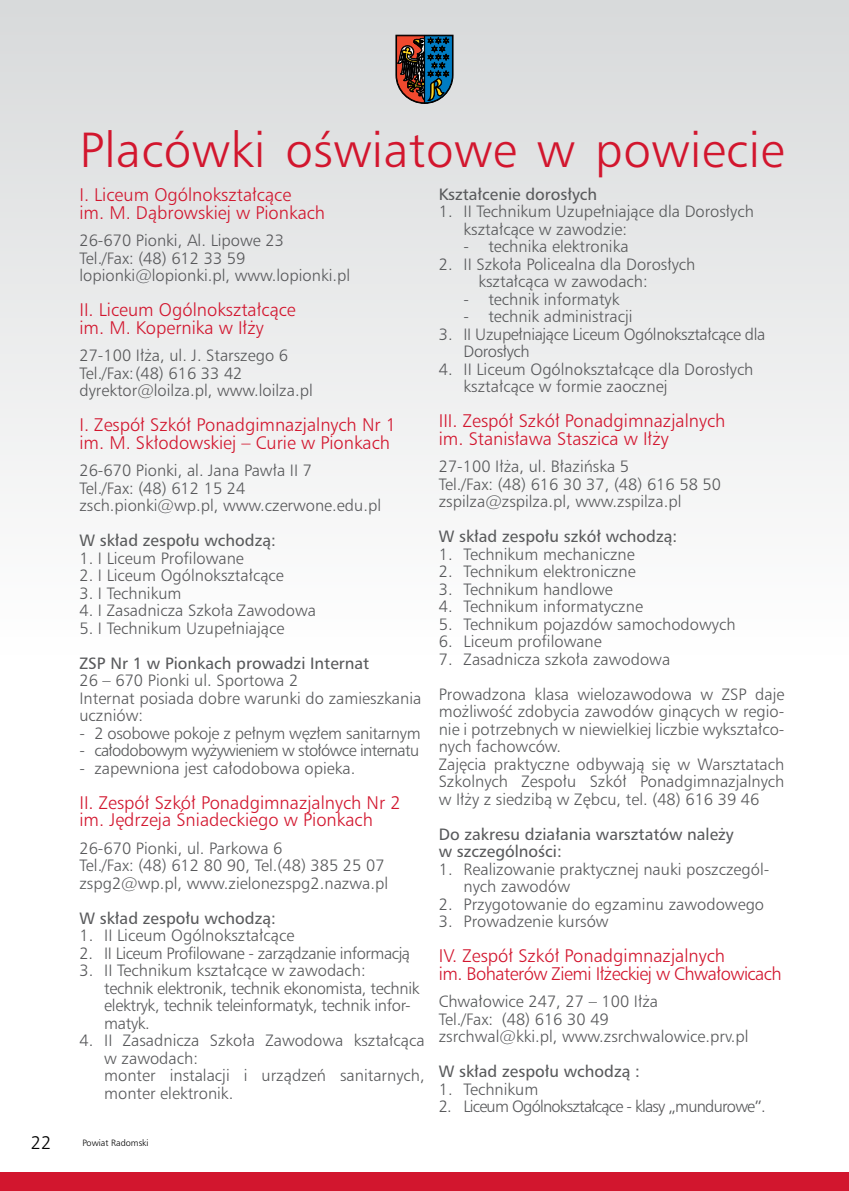
<style>
.page{position:relative;width:849px;height:1191px;background:#fff}
.page>*{position:absolute;margin:0;border:0;box-sizing:border-box;transform-origin:0 0}
.t1{font:47.25px "Humnst 777 Lt PL";letter-spacing:.01em;color:#d2162e}
.t2{font:17.5px/17.5px "Humnst 777 Lt PL";color:#d2162e}
.t3{font:17.5px/17.5px "Humnst 777 Lt PL";letter-spacing:-.03em;color:#d2162e}
.t4{font:17.5px "Humnst 777 Lt PL";color:#000}
.t5{font:15.75px/17.5px "Humnst 777 Lt PL";color:#58595b}
.t6{font:15.75px/17.5px "Humnst 777 PL";color:#58595b}
.t7{font:15.75px/17.5px "Humnst 777 Lt PL";letter-spacing:-.02em;color:#58595b}
.t8{font:15.75px/17.5px "Humnst 777 Lt PL";letter-spacing:-.025em;color:#58595b}
.t9{font:15.75px "Humnst 777 Lt PL";letter-spacing:-.03em;color:#58595b}
.t10{font:15.75px "Humnst 777 Lt PL";letter-spacing:-.05em;color:#58595b}
.t11{font:15.75px "Humnst 777 Lt PL";letter-spacing:-.04em;color:#58595b}
.t12{font:8.75px "Humnst 777 Lt PL";color:#000}
</style>
<div class="page">
<div style="left:0;top:0;width:848px;height:755px;background:linear-gradient(to bottom,#d8dadb,#fff)"></div>
<div style="left:0;top:1172px;width:848px;height:19px;background:#d2162e"></div>
<svg style="left:396px;top:35px;width:57px;height:68px;background:#464c55"></svg>
<h1 class="t1" style="left:79px;top:119px;width:706px">Placówki oświatowe w powiecie</h1>
<p class="t2" style="left:79px;top:186px;width:247px">I. Liceum Ogólnokształcące<br>im. M. Dąbrowskiej w Pionkach</p>
<p class="t5" style="left:79px;top:231px;width:272px">26-670 Pionki, Al. Lipowe 23<br>Tel./Fax: (48) 612 33 59 lopionki@lopionki.pl, www.lopionki.pl</p>
<p class="t2" style="left:79px;top:301px;width:218px">II. Liceum Ogólnokształcące im. M. Kopernika w Iłży</p>
<p class="t5" style="left:79px;top:346px;width:235px">27-100 Iłża, ul. J. Starszego 6<br>Tel./Fax:(48) 616 33 42 dyrektor@loilza.pl, www.loilza.pl</p>
<p class="t2" style="left:79px;top:416px;width:318px">I. Zespół Szkół Ponadgimnazjalnych Nr 1 im. M. Skłodowskiej – Curie w Pionkach</p>
<p class="t5" style="left:79px;top:461px;width:303px">26-670 Pionki, al. Jana Pawła II 7<br>Tel./Fax: (48) 612 15 24 zsch.pionki@wp.pl, www.czerwone.edu.pl</p>
<p class="t6" style="left:79px;top:531px;width:198px">W skład zespołu wchodzą:</p>
<p class="t5" style="left:79px;top:549px;width:166px">1. I Liceum Profilowane</p>
<p class="t5" style="left:79px;top:566px;width:206px">2. I Liceum Ogólnokształcące</p>
<p class="t5" style="left:79px;top:584px;width:104px">3. I Technikum</p>
<p class="t5" style="left:79px;top:601px;width:238px">4. I Zasadnicza Szkoła Zawodowa</p>
<p class="t5" style="left:79px;top:619px;width:206px">5. I Technikum Uzupełniające</p>
<p class="t6" style="left:79px;top:654px;width:291px">ZSP Nr 1 w Pionkach prowadzi Internat</p>
<p class="t5" style="left:79px;top:671px;width:343px">26 – 670 Pionki ul. Sportowa 2<br>Internat posiada dobre warunki do zamieszkania uczniów:</p>
<p class="t7" style="left:79px;top:724px;width:342px">- 2 osobowe pokoje z pełnym węzłem sanitarnym</p>
<p class="t11" style="left:79px;top:740px;width:341px">- całodobowym wyżywieniem w stołówce internatu</p>
<p class="t5" style="left:79px;top:759px;width:277px">- zapewniona jest całodobowa opieka.</p>
<p class="t2" style="left:79px;top:793px;width:322px">II. Zespół Szkół Ponadgimnazjalnych Nr 2 im. Jędrzeja Śniadeckiego w Pionkach</p>
<p class="t5" style="left:79px;top:839px;width:310px">26-670 Pionki, ul. Parkowa 6<br>Tel./Fax: (48) 612 80 90, Tel.(48) 385 25 07 zspg2@wp.pl, www.zielonezspg2.nazwa.pl</p>
<p class="t6" style="left:79px;top:908px;width:198px">W skład zespołu wchodzą:</p>
<p class="t5" style="left:79px;top:926px;width:216px">1. II Liceum Ogólnokształcące</p>
<p class="t9" style="left:79px;top:942px;width:332px">2. II Liceum Profilowane - zarządzanie informacją</p>
<p class="t7" style="left:104px;top:961px;width:316px;text-indent:-25px">3. II Technikum kształcące w zawodach:<br>technik elektronik, technik ekonomista, technik elektryk, technik teleinformatyk, technik infor&shy;matyk.</p>
<p class="t5" style="left:104px;top:1031px;width:322px;text-indent:-25px">4. II Zasadnicza Szkoła Zawodowa kształcąca w zawodach:<br>monter instalacji i urządzeń sanitarnych, monter elektronik.</p>
<p class="t4" style="left:31px;top:1131px;width:22px">22</p>
<p class="t12" style="left:82px;top:1137px;width:68px">Powiat Radomski</p>
<p class="t6" style="left:438px;top:185px;width:160px">Kształcenie dorosłych</p>
<p class="t5" style="left:463px;top:202px;width:292px;text-indent:-25px">1. II Technikum Uzupełniające dla Dorosłych kształcące w zawodzie:</p>
<p class="t5" style="left:463px;top:237px;width:166px">- technika elektronika</p>
<p class="t5" style="left:438px;top:255px;width:258px;text-align:center">2. II Szkoła Policealna dla Dorosłych kształcąca w zawodach:</p>
<p class="t5" style="left:463px;top:290px;width:157px">- technik informatyk</p>
<p class="t5" style="left:463px;top:307px;width:170px">- technik administracji</p>
<p class="t8" style="left:463px;top:325px;width:303px;text-indent:-25px">3. II Uzupełniające Liceum Ogólnokształcące dla<br>Dorosłych</p>
<p class="t5" style="left:463px;top:360px;width:291px;text-indent:-25px">4. II Liceum Ogólnokształcące dla Dorosłych kształcące w formie zaocznej</p>
<p class="t2" style="left:438px;top:412px;width:288px">III. Zespół Szkół Ponadgimnazjalnych im. Stanisława Staszica w Iłży</p>
<p class="t5" style="left:438px;top:457px;width:284px">27-100 Iłża, ul. Błazińska 5<br>Tel./Fax: (48) 616 30 37, (48) 616 58 50 zspilza@zspilza.pl, www.zspilza.pl</p>
<p class="t6" style="left:438px;top:527px;width:240px">W skład zespołu szkół wchodzą:</p>
<p class="t5" style="left:438px;top:545px;width:197px">1. Technikum mechaniczne</p>
<p class="t5" style="left:438px;top:562px;width:198px">2. Technikum elektroniczne</p>
<p class="t5" style="left:438px;top:580px;width:175px">3. Technikum handlowe</p>
<p class="t5" style="left:438px;top:597px;width:206px">4. Technikum informatyczne</p>
<p class="t5" style="left:438px;top:615px;width:298px">5. Technikum pojazdów samochodowych</p>
<p class="t5" style="left:438px;top:632px;width:164px">6. Liceum profilowane</p>
<p class="t5" style="left:438px;top:650px;width:233px">7. Zasadnicza szkoła zawodowa</p>
<p class="t5" style="left:438px;top:685px;width:347px">Prowadzona klasa wielozawodowa w ZSP daje możliwość zdobycia zawodów ginących w regio&shy;nie i potrzebnych w niewielkiej liczbie wykształco&shy;nych fachowców.<br>Zajęcia praktyczne odbywają się w Warsztatach Szkolnych Zespołu Szkół Ponadgimnazjalnych w Iłży z siedzibą w Zębcu, tel. (48) 616 39 46</p>
<p class="t6" style="left:438px;top:825px;width:296px">Do zakresu działania warsztatów należy w szczególności:</p>
<p class="t5" style="left:463px;top:860px;width:307px;text-indent:-25px">1. Realizowanie praktycznej nauki poszczegól&shy;nych zawodów</p>
<p class="t5" style="left:438px;top:895px;width:327px">2. Przygotowanie do egzaminu zawodowego</p>
<p class="t5" style="left:438px;top:912px;width:171px">3. Prowadzenie kursów</p>
<p class="t3" style="left:438px;top:947px;width:344px">IV. Zespół Szkół Ponadgimnazjalnych<br>im. Bohaterów Ziemi Iłżeckiej w Chwałowicach</p>
<p class="t5" style="left:438px;top:992px;width:311px">Chwałowice 247, 27 – 100 Iłża<br>Tel./Fax: (48) 616 30 49<br>zsrchwal@kki.pl, www.zsrchwalowice.prv.pl</p>
<p class="t6" style="left:438px;top:1062px;width:203px">W skład zespołu wchodzą :</p>
<p class="t5" style="left:438px;top:1080px;width:101px">1. Technikum</p>
<p class="t10" style="left:438px;top:1096px;width:328px">2. Liceum Ogólnokształcące - klasy „mundurowe”.</p>
</div>
